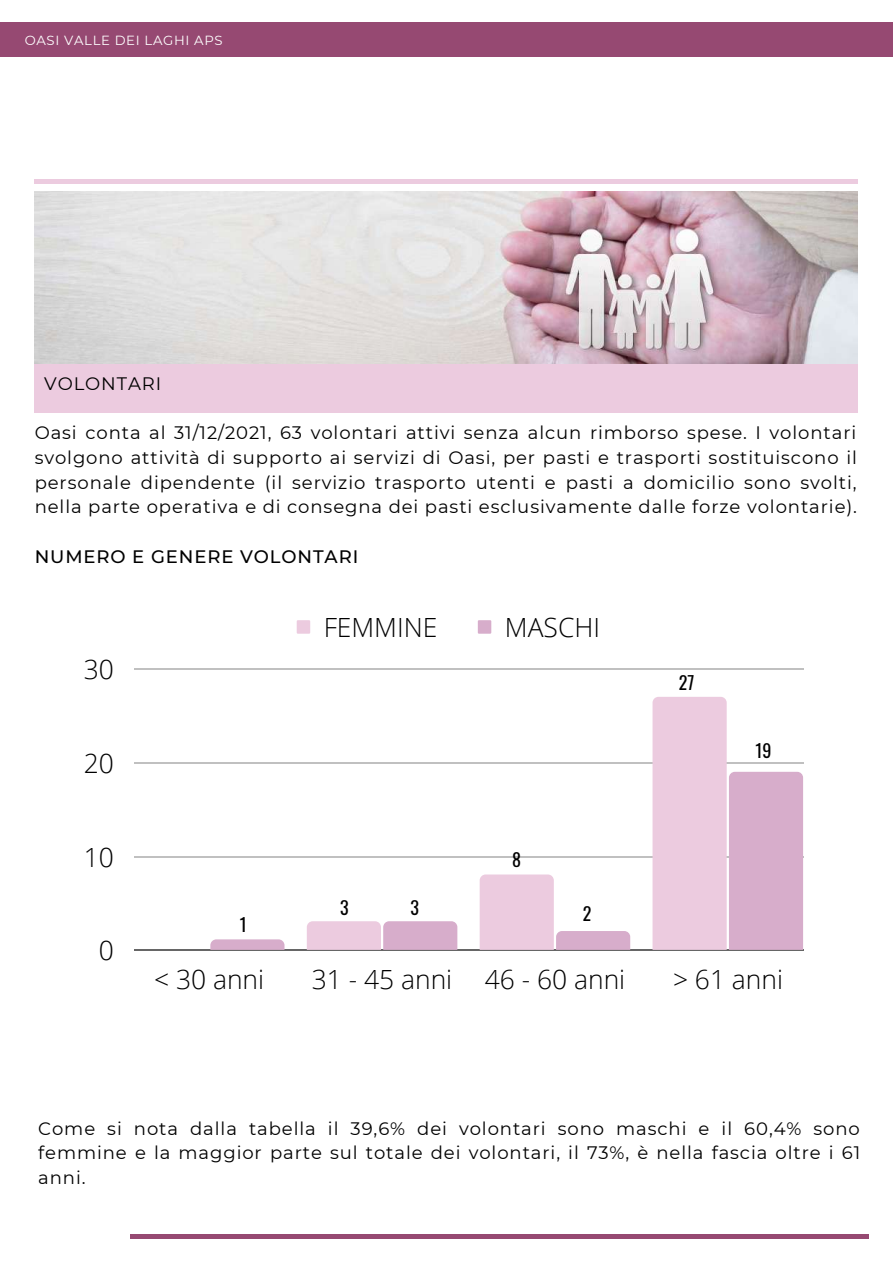
<style>
.page{position:relative;width:893px;height:1264px;background:#fff}
.page>*{position:absolute;margin:0;border:0;box-sizing:border-box;transform-origin:0 0}
.t1{font:300 26.4px "Open Sans";color:#000}
.t2{font:18px/24.8px "Montserrat";letter-spacing:.05em;color:#000;text-align:justify}
.t3{font:500 18px "Montserrat";letter-spacing:.05em;color:#000}
.t4{font:18px "Oswald";color:#000}
.t5{font:13.2px "Montserrat";letter-spacing:.05em;color:#fff}
</style>
<div class="page">
<div style="left:0;top:22px;width:892px;height:34px;background:#964972"></div>
<div style="left:34px;top:179px;width:823px;height:5px;background:#eccbdf"></div>
<div style="left:35px;top:357px;width:822px;height:56px;background:#eccbdf"></div>
<div style="left:130px;top:1233px;width:738px;height:5px;background:#964972"></div>
<img style="left:34px;top:192px;width:823px;height:172px">
<div style="left:297px;top:620px;width:13px;height:13px;background:#eccbdf"></div>
<div style="left:478px;top:620px;width:13px;height:13px;background:#d7adcb"></div>
<hr style="left:134px;top:668px;width:669px;height:2px;background:#000">
<hr style="left:134px;top:762px;width:669px;height:1px;background:#000">
<hr style="left:134px;top:856px;width:669px;height:1px;background:#000">
<hr style="left:134px;top:949px;width:669px;height:2px;background:#000">
<svg style="left:210px;top:939px;width:74px;height:10px"></svg>
<svg style="left:307px;top:921px;width:150px;height:28px;background:#e2bed6"></svg>
<svg style="left:479px;top:874px;width:151px;height:75px"></svg>
<svg style="left:652px;top:697px;width:151px;height:252px"></svg>
<p class="t5" style="left:25px;top:32px;width:199px">OASI VALLE DEI LAGHI APS</p>
<p class="t2" style="left:44px;top:371px;width:119px">VOLONTARI</p>
<p class="t2" style="left:35px;top:420px;width:823px">Oasi conta al 31/12/2021, 63 volontari attivi senza alcun rimborso spese. I volontari svolgono attività di supporto ai servizi di Oasi, per pasti e trasporti sostituiscono il personale dipendente (il servizio trasporto utenti e pasti a domicilio sono svolti, nella parte operativa e di consegna dei pasti esclusivamente dalle forze volontarie).</p>
<p class="t3" style="left:35px;top:545px;width:325px">NUMERO E GENERE VOLONTARI</p>
<h1 class="t1" style="left:84px;top:651px;width:32px">30</h1>
<h1 class="t1" style="left:84px;top:745px;width:32px">20</h1>
<h1 class="t1" style="left:84px;top:838px;width:32px">10</h1>
<h1 class="t1" style="left:99px;top:932px;width:17px">0</h1>
<h1 class="t1" style="left:324px;top:609px;width:115px">FEMMINE</h1>
<h1 class="t1" style="left:505px;top:609px;width:97px">MASCHI</h1>
<p class="t4" style="left:240px;top:910px;width:9px">1</p>
<p class="t4" style="left:340px;top:893px;width:10px">3</p>
<p class="t4" style="left:410px;top:893px;width:10px">3</p>
<p class="t4" style="left:512px;top:845px;width:10px">8</p>
<p class="t4" style="left:582px;top:899px;width:10px">2</p>
<p class="t4" style="left:678px;top:668px;width:17px">27</p>
<p class="t4" style="left:755px;top:736px;width:18px">19</p>
<h1 class="t1" style="left:154px;top:960px;width:111px">&lt; 30 anni</h1>
<h1 class="t1" style="left:312px;top:960px;width:315px">31 - 45 anni 46 - 60 anni</h1>
<h1 class="t1" style="left:673px;top:960px;width:111px">&gt; 61 anni</h1>
<p class="t2" style="left:38px;top:1115px;width:823px">Come si nota dalla tabella il 39,6% dei volontari sono maschi e il 60,4% sono femmine e la maggior parte sul totale dei volontari, il 73%, è nella fascia oltre i 61 anni.</p>
</div>
